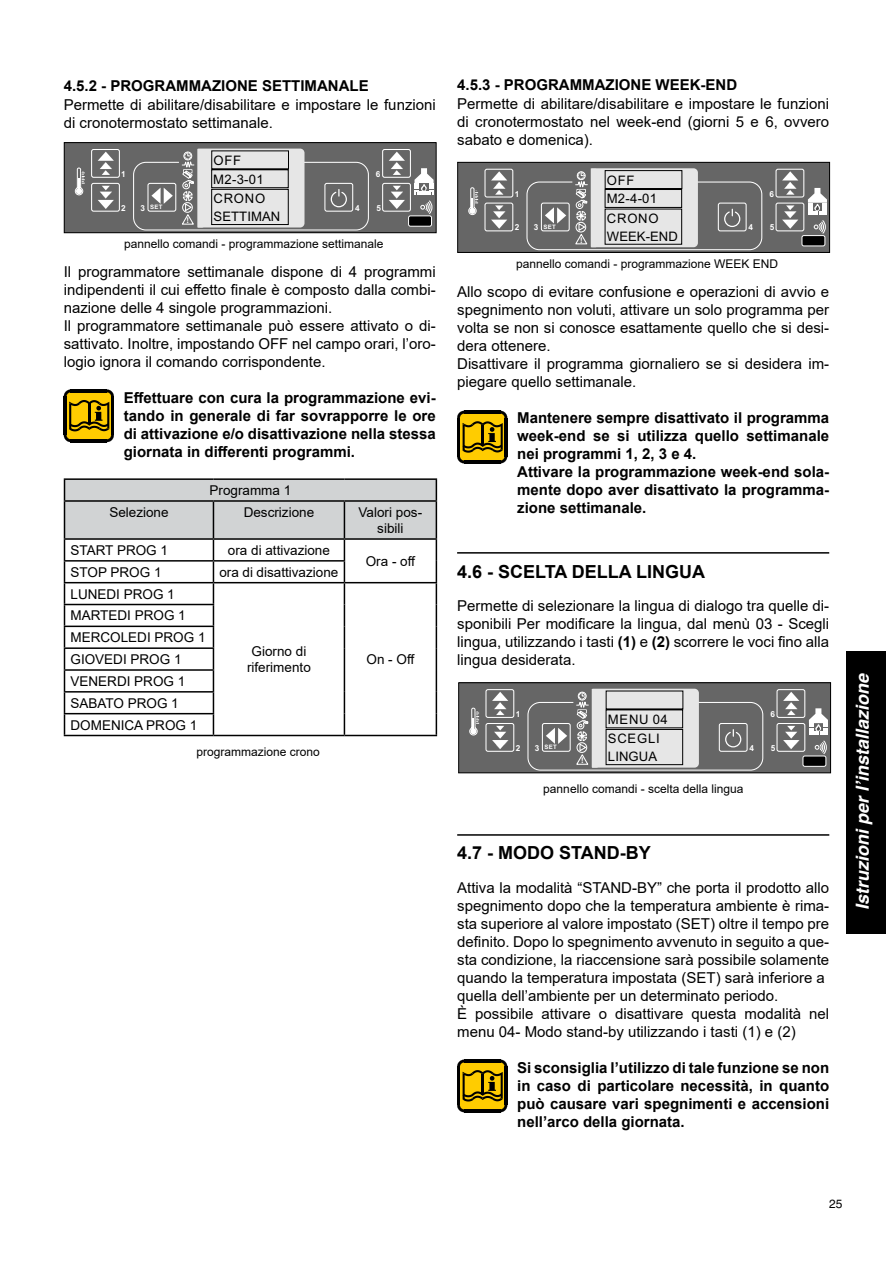
<style>
.page{position:relative;width:893px;height:1263px;background:#fff}
.page>*{position:absolute;margin:0;border:0;box-sizing:border-box;transform-origin:0 0}
.t1{font:700 18px "Arial";color:#000}
.t2{font:italic 700 18px "Helvetica";color:#fff}
.t3{font:15px/18px "Arial";color:#000}
.t4{font:700 15px/18px "Arial";color:#000;text-align:justify}
.t5{font:13.5px/21.9px "Arial";color:#000;text-align:center}
.t6{font:13.05px/19px "Arial";letter-spacing:.055em;color:#000}
.t7{font:13.05px "Arial";letter-spacing:.02em;color:#000}
.t8{font:12px "Arial";color:#000}
.t9{font:12px "Helvetica";color:#000}
.t10{font:700 8.25px "Arial";color:#fff}
.t11{font:700 7.8px "Arial";color:#fff}
.t12{font:700 6px "Arial";letter-spacing:.035em;color:#fff}
.s1{font-size:8.25px}
.s2{font-weight:700}
</style>
<div class="page">
<div style="left:846px;top:651px;width:40px;height:282px;background:#000"></div>
<div style="left:64px;top:143px;width:372px;height:90px;background:#666"></div>
<div style="left:64px;top:142px;width:373px;height:91px;border:1px solid #000"></div>
<svg style="left:91px;top:149px;width:29px;height:63px"></svg>
<svg style="left:75px;top:167px;width:10px;height:29px"></svg>
<div style="left:409px;top:216px;width:22px;height:10px;background:#000;border-radius:2px"></div>
<div style="left:408px;top:215px;width:24px;height:12px;border:1px solid #fff;border-radius:2px"></div>
<svg style="left:382px;top:149px;width:52px;height:65px"></svg>
<svg style="left:133px;top:149px;width:236px;height:82px"></svg>
<hr style="left:64px;top:478px;width:149px;height:2px;background:#000">
<hr style="left:213px;top:478px;width:131px;height:2px;background:#000">
<hr style="left:344px;top:478px;width:93px;height:2px;background:#000">
<svg style="left:64px;top:479px;width:373px;height:256px"></svg>
<hr style="left:64px;top:735px;width:149px;height:1px;background:#000">
<hr style="left:213px;top:735px;width:131px;height:1px;background:#000">
<hr style="left:344px;top:735px;width:93px;height:1px;background:#000">
<hr style="left:114px;top:396px;width:1px;height:39px;background:#000">
<hr style="left:71px;top:442px;width:36px;height:1px;background:#000">
<svg style="left:64px;top:389px;width:50px;height:53px;background:#987a04"></svg>
<div style="left:458px;top:162px;width:372px;height:90px;background:#666"></div>
<div style="left:457px;top:162px;width:373px;height:91px;border:1px solid #000"></div>
<svg style="left:484px;top:168px;width:30px;height:64px"></svg>
<svg style="left:468px;top:187px;width:10px;height:28px"></svg>
<div style="left:802px;top:236px;width:23px;height:10px;background:#000;border-radius:2px"></div>
<div style="left:801px;top:235px;width:24px;height:11px;border:1px solid #fff;border-radius:2px"></div>
<svg style="left:775px;top:168px;width:52px;height:66px"></svg>
<svg style="left:526px;top:169px;width:237px;height:82px"></svg>
<hr style="left:507px;top:418px;width:1px;height:38px;background:#000">
<hr style="left:464px;top:463px;width:36px;height:1px;background:#000">
<svg style="left:457px;top:411px;width:50px;height:52px;background:#9a7b03"></svg>
<div style="left:459px;top:683px;width:372px;height:90px;background:#666"></div>
<div style="left:458px;top:682px;width:373px;height:91px;border:1px solid #000"></div>
<svg style="left:485px;top:689px;width:30px;height:63px"></svg>
<svg style="left:469px;top:707px;width:10px;height:29px"></svg>
<div style="left:803px;top:756px;width:23px;height:10px;background:#000;border-radius:2px"></div>
<div style="left:802px;top:755px;width:24px;height:12px;border:1px solid #fff;border-radius:2px"></div>
<svg style="left:776px;top:689px;width:52px;height:65px"></svg>
<svg style="left:527px;top:689px;width:237px;height:82px"></svg>
<hr style="left:457px;top:552px;width:372px;height:2px;background:#000">
<hr style="left:457px;top:834px;width:372px;height:2px;background:#000">
<hr style="left:507px;top:1067px;width:1px;height:38px;background:#000">
<hr style="left:464px;top:1112px;width:36px;height:1px;background:#000">
<svg style="left:457px;top:1059px;width:50px;height:53px;background:#987a04"></svg>
<p class="t4" style="left:64px;top:77px;width:59px">4.5.2 - PROGRAMMAZ</p>
<p class="t4" style="left:221px;top:77px;width:16px">IONE</p>
<p class="t4" style="left:262px;top:77px;width:11px">SETT</p>
<p class="t4" style="left:300px;top:77px;width:16px">IMANALE</p>
<p class="t3" style="left:64px;top:96px;width:374px">Permette di abilitare/disabilitare e impostare le funzioni di cronotermostato settimanale.</p>
<p class="t6" style="left:213px;top:151px;width:53px">OFF<br>M2-3-01<br>CRONO</p>
<p class="t7" style="left:214px;top:209px;width:68px">SETTIMAN</p>
<p class="t10" style="left:121px;top:171px;width:6px">1</p>
<p class="t10" style="left:121px;top:205px;width:6px">2</p>
<p class="t12" style="left:141px;top:205px;width:23px"><span class="s1">3</span> SET</p>
<p class="t10" style="left:355px;top:205px;width:6px">4</p>
<p class="t11" style="left:187px;top:217px;width:4px">!</p>
<p class="t10" style="left:376px;top:171px;width:6px">6</p>
<p class="t10" style="left:376px;top:205px;width:6px">5</p>
<p class="t8" style="left:124px;top:236px;width:261px">pannello comandi - programmazione settimanale</p>
<p class="t3" style="left:64px;top:263px;width:373px">Il programmatore settimanale dispone di 4 programmi indipendenti il cui effetto finale è composto dalla combi&shy;nazione delle 4 singole programmazioni.<br>Il programmatore settimanale può essere attivato o di&shy;sattivato. Inoltre, impostando OFF nel campo orari, l’oro&shy;logio ignora il comando corrispondente.</p>
<p class="t4" style="left:124px;top:389px;width:314px">Effettuare con cura la programmazione evi&shy;tando in generale di far sovrapporre le ore di attivazione e/o disattivazione nella stessa giornata in differenti programmi.</p>
<p class="t5" style="left:210px;top:479px;width:83px">Programma 1</p>
<p class="t5" style="left:109px;top:501px;width:61px">Selezione</p>
<p class="t5" style="left:244px;top:501px;width:72px">Descrizione</p>
<p class="t5" style="left:359px;top:504px;width:65px;line-height:16.2px">Valori pos&shy;sibili</p>
<p class="t5" style="left:71px;top:539px;width:99px">START PROG 1</p>
<p class="t5" style="left:228px;top:539px;width:104px">ora di attivazione</p>
<p class="t5" style="left:366px;top:550px;width:51px">Ora - off</p>
<p class="t5" style="left:71px;top:561px;width:93px">STOP PROG 1</p>
<p class="t5" style="left:219px;top:561px;width:120px">ora di disattivazione</p>
<p class="t5" style="left:71px;top:583px;width:106px">LUNEDI PROG 1</p>
<p class="t5" style="left:71px;top:604px;width:137px;text-align:left">MARTEDI PROG 1<br>MERCOLEDI PROG 1<br>GIOVEDI PROG 1<br>VENERDI PROG 1<br>SABATO PROG 1<br>DOMENICA PROG 1</p>
<p class="t8" style="left:196px;top:744px;width:125px">programmazione crono</p>
<p class="t5" style="left:247px;top:643px;width:65px;line-height:16.2px">Giorno di riferimento</p>
<p class="t5" style="left:367px;top:648px;width:50px">On - Off</p>
<p class="t4" style="left:457px;top:75px;width:59px">4.5.3 - PROGRAMMAZ</p>
<p class="t4" style="left:615px;top:75px;width:16px">IONE</p>
<p class="t4" style="left:655px;top:75px;width:83px">WEE K-EN D</p>
<p class="t3" style="left:457px;top:94px;width:374px;text-align:justify">Permette di abilitare/disabilitare e impostare le funzioni di cronotermostato nel week-end (giorni 5 e 6, ovvero sabato e domenica).</p>
<p class="t6" style="left:607px;top:171px;width:53px">OFF<br>M2-4-01<br>CRONO</p>
<p class="t7" style="left:607px;top:229px;width:72px">WEEK-END</p>
<p class="t10" style="left:515px;top:191px;width:6px">1</p>
<p class="t10" style="left:515px;top:224px;width:6px">2</p>
<p class="t12" style="left:534px;top:224px;width:23px"><span class="s1">3</span> SET</p>
<p class="t10" style="left:748px;top:224px;width:6px">4</p>
<p class="t11" style="left:580px;top:237px;width:4px">!</p>
<p class="t10" style="left:769px;top:191px;width:6px">6</p>
<p class="t10" style="left:770px;top:224px;width:6px">5</p>
<p class="t8" style="left:516px;top:256px;width:264px">pannello comandi - programmazione WEEK END</p>
<p class="t3" style="left:457px;top:283px;width:373px">Allo scopo di evitare confusione e operazioni di avvio e spegnimento non voluti, attivare un solo programma per volta se non si conosce esattamente quello che si desi&shy;dera ottenere.<br>Disattivare il programma giornaliero se si desidera im&shy;piegare quello settimanale.</p>
<p class="t4" style="left:517px;top:409px;width:314px;text-align:left">Mantenere sempre disattivato il programma week-end se si utilizza quello settimanale nei programmi 1, 2, 3 e 4.<br>Attivare la programmazione week-end sola&shy;mente dopo aver disattivato la programma&shy;zione settimanale.</p>
<p class="t1" style="left:457px;top:559px;width:78px">4.6 - SCELTA</p>
<p class="t1" style="left:572px;top:559px;width:26px">DELLA</p>
<p class="t1" style="left:636px;top:559px;width:30px">LINGUA</p>
<p class="t3" style="left:457px;top:596px;width:374px;text-align:justify">Permette di selezionare la lingua di dialogo tra quelle di&shy;sponibili Per modificare la lingua, dal menù 03 - Scegli lingua, utilizzando i tasti <span class="s2">(1)</span> e <span class="s2">(2)</span> scorrere le voci fino alla lingua desiderata.</p>
<p class="t10" style="left:516px;top:711px;width:6px">1</p>
<p class="t10" style="left:516px;top:745px;width:6px">2</p>
<p class="t12" style="left:535px;top:745px;width:23px"><span class="s1">3</span> SET</p>
<p class="t10" style="left:749px;top:745px;width:6px">4</p>
<p class="t6" style="left:608px;top:710px;width:61px;line-height:19.5px">MENU 04<br>SCEGLI</p>
<p class="t7" style="left:608px;top:749px;width:51px">LINGUA</p>
<p class="t11" style="left:581px;top:757px;width:4px">!</p>
<p class="t8" style="left:543px;top:780px;width:202px">pannello comandi - scelta della lingua</p>
<p class="t10" style="left:770px;top:711px;width:6px">6</p>
<p class="t10" style="left:771px;top:745px;width:6px">5</p>
<p class="t1" style="left:457px;top:840px;width:115px">4.7 - MODO STAN</p>
<p class="t1" style="left:607px;top:840px;width:45px">D-BY</p>
<p class="t3" style="left:457px;top:879px;width:374px">Attiva la modalità “STAND-BY” che porta il prodotto allo spegnimento dopo che la temperatura ambiente è rima&shy;sta superiore al valore impostato (SET) oltre il tempo pre definito. Dopo lo spegnimento avvenuto in seguito a que&shy;sta condizione, la riaccensione sarà possibile solamente quando la temperatura impostata (SET) sarà inferiore a quella dell’ambiente per un determinato periodo.<br>È possibile attivare o disattivare questa modalità nel menu 04- Modo stand-by utilizzando i tasti (1) e (2)</p>
<p class="t4" style="left:517px;top:1059px;width:314px">Si sconsiglia l’utilizzo di tale funzione se non in caso di particolare necessità, in quanto può causare vari spegnimenti e accensioni nell’arco della giornata.</p>
<p class="t2" style="left:848px;top:910px;width:238px;rotate:-90deg">Istruzioni per l’installazione</p>
<p class="t9" style="left:829px;top:1197px;width:15px">25</p>
</div>
